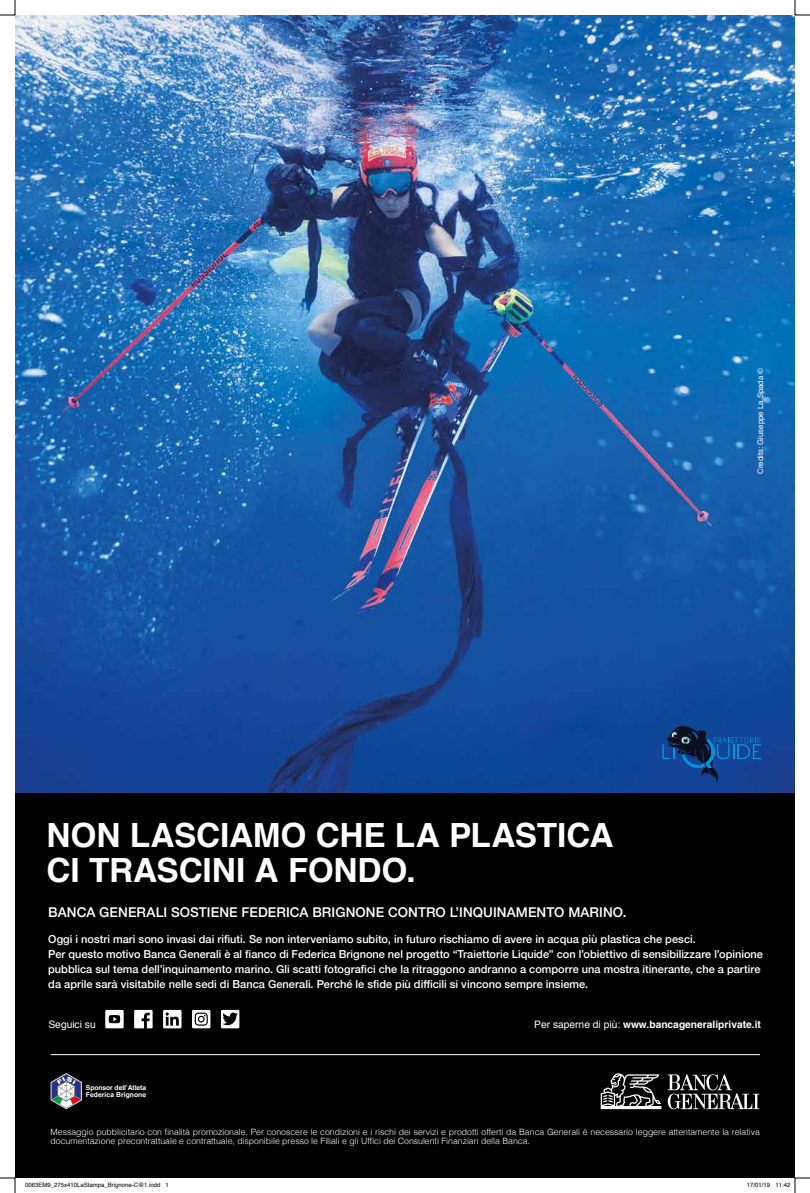
<style>
.page{position:relative;width:810px;height:1193px;background:#fff}
.page>*{position:absolute;margin:0;border:0;box-sizing:border-box;transform-origin:0 0}
.t1{font:700 33.3px/34.8px "Helvetica";letter-spacing:-.005em;color:#fff}
.t2{font:500 13.5px "Helvetica Neue";letter-spacing:.005em;color:#fff}
.t3{font:500 11px/15px "Helvetica Neue";color:#fff}
.t4{font:700 10.2px "Helvetica";color:#fff}
.t5{font:10.2px "Helvetica";color:#fff}
.t6{font:300 8.7px/9.3px "Helvetica";color:#fff}
.t7{font:7.8px "Helvetica";color:#fff}
.t8{font:700 6.7px/7.3px "Helvetica";color:#fff}
.t9{font:6px "Helvetica";color:#000}
.s1{font-weight:400}
</style>
<div class="page">
<img style="left:15px;top:15px;width:780px;height:778px">
<div style="left:15px;top:793px;width:780px;height:384px;background:#000"></div>
<svg style="left:662px;top:725px;width:99px;height:57px;background:#114387"></svg>
<hr style="left:51px;top:1054px;width:709px;height:1px;background:#fff">
<svg style="left:600px;top:1073px;width:61px;height:35px"></svg>
<svg style="left:667px;top:1074px;width:92px;height:35px"></svg>
<svg style="left:51px;top:1073px;width:31px;height:36px"></svg>
<svg style="left:134px;top:1009px;width:19px;height:19px"></svg>
<svg style="left:163px;top:1009px;width:18px;height:19px"></svg>
<svg style="left:105px;top:1009px;width:19px;height:19px"></svg>
<svg style="left:192px;top:1009px;width:18px;height:19px"></svg>
<svg style="left:195px;top:1012px;width:13px;height:13px"></svg>
<svg style="left:221px;top:1009px;width:18px;height:19px"></svg>
<svg style="left:0;top:0;width:16px;height:16px"></svg>
<svg style="left:0;top:1177px;width:16px;height:15px"></svg>
<svg style="left:794px;top:0;width:16px;height:16px"></svg>
<svg style="left:747px;top:1177px;width:63px;height:15px"></svg>
<h1 class="t1" style="left:47px;top:818px;width:568px">NON LASCIAMO CHE LA PLASTICA<br>CI TRASCINI A FONDO.</h1>
<p class="t7" style="left:754px;top:473px;width:107px;rotate:-90deg">Credits: Giuseppe La Spada ©</p>
<p class="t2" style="left:48px;top:900px;width:580px">BANCA GENERALI SOSTIENE FEDERICA BRIGNONE CONTRO L’INQUINAMENTO MARINO.</p>
<p class="t3" style="left:48px;top:930px;width:716px">Oggi i nostri mari sono invasi dai rifiuti. Se non interveniamo subito, in futuro rischiamo di avere in acqua più plastica che pesci.<br>Per questo motivo Banca Generali è al fianco di Federica Brignone nel progetto “Traiettorie Liquide” con l’obiettivo di sensibilizzare l’opinione pubblica sul tema dell’inquinamento marino. Gli scatti fotografici che la ritraggono andranno a comporre una mostra itinerante, che a partire da aprile sarà visitabile nelle sedi di Banca Generali. Perché le sfide più difficili si vincono sempre insieme.</p>
<p class="t5" style="left:48px;top:1016px;width:49px">Seguici su</p>
<p class="t4" style="left:534px;top:1016px;width:228px"><span class="s1">Per saperne di più:</span> www.bancageneraliprivate.it</p>
<p class="t8" style="left:86px;top:1083px;width:62px">Sponsor dell’Atleta<br>Federica Brignone</p>
<p class="t6" style="left:51px;top:1126px;width:710px">Messaggio pubblicitario con finalità promozionale. Per conoscere le condizioni e i rischi dei servizi e prodotti offerti da Banca Generali è necessario leggere attentamente la relativa documentazione precontrattuale e contrattuale, disponibile presso le Filiali e gli Uffici dei Consulenti Finanziari della Banca.</p>
<p class="t9" style="left:25px;top:1179px;width:145px">0063EM9_275x410LaStampa_Brignone-C@1.indd 1</p>
<p class="t9" style="left:747px;top:1179px;width:45px">17/01/19 11:42</p>
</div>
